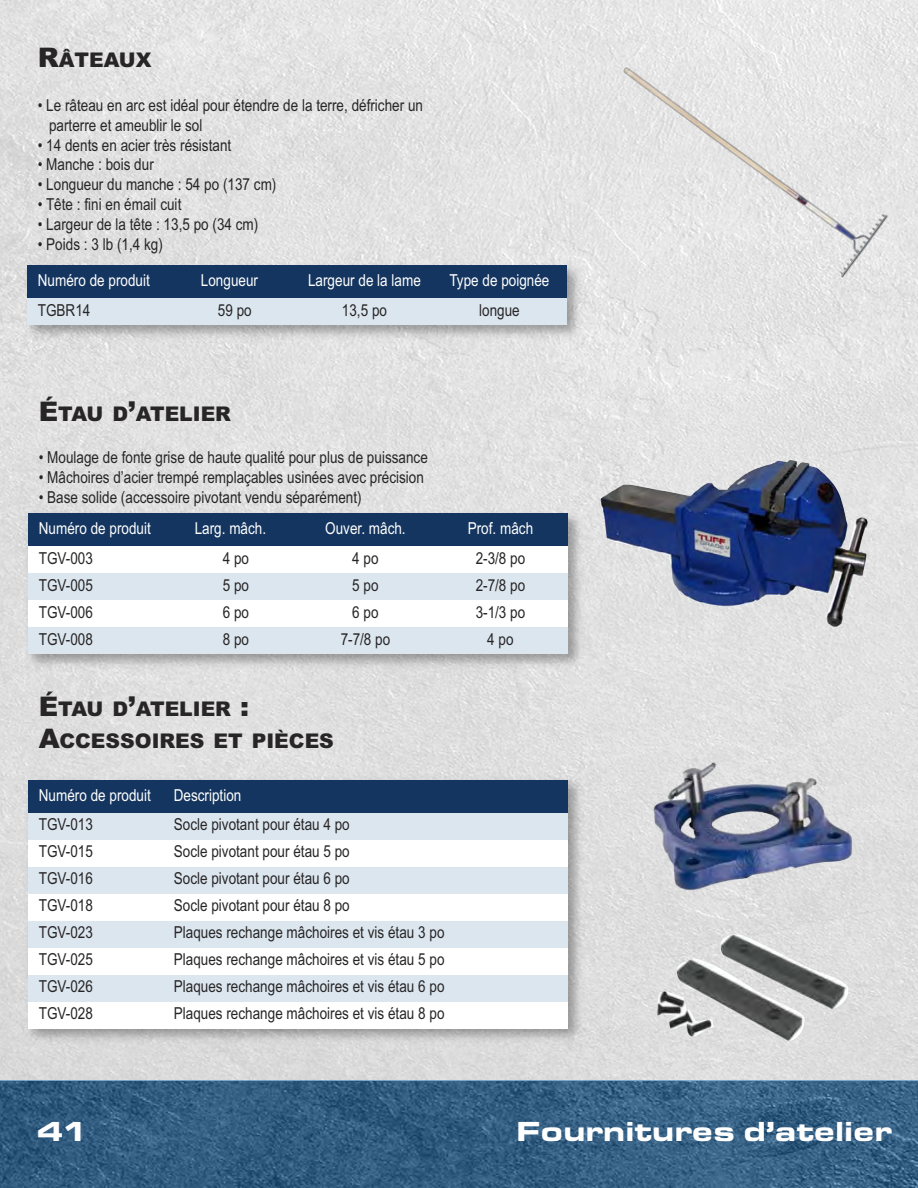
<style>
.page{position:relative;width:918px;height:1188px;background:#fff}
.page>*{position:absolute;margin:0;border:0;box-sizing:border-box;transform-origin:0 0}
.t1{font:700 expanded 27px "Eurostile BQ";color:#fff}
.t2{font:900 20.25px "Arial";color:#272526}
.t3{font:16.5px "Arial Narrow";color:#272526}
.t4{font:16.5px "Arial Narrow";color:#fff}
.s1{font-size:27px}
</style>
<div class="page">
<div style="left:0;top:0;width:918px;height:1080px;background:#e1e1e1"></div>
<div style="left:0;top:1080px;width:918px;height:108px;background:#1d74bb;opacity:.5"></div>
<img style="left:600px;top:458px;width:269px;height:171px">
<img style="left:623px;top:749px;width:247px;height:158px">
<img style="left:657px;top:933px;width:193px;height:109px">
<img style="left:611px;top:68px;width:283px;height:215px">
<img style="left:21px;top:259px;width:565px;height:85px">
<div style="left:27px;top:265px;width:135px;height:33px;background:#14355f"></div>
<div style="left:162px;top:265px;width:135px;height:33px;background:#14355f"></div>
<div style="left:297px;top:265px;width:135px;height:33px;background:#14355f"></div>
<div style="left:432px;top:265px;width:135px;height:33px;background:#14355f"></div>
<div style="left:27px;top:298px;width:135px;height:27px;background:#dce6ef"></div>
<div style="left:162px;top:298px;width:135px;height:27px;background:#dce6ef"></div>
<div style="left:297px;top:298px;width:135px;height:27px;background:#dce6ef"></div>
<div style="left:432px;top:298px;width:135px;height:27px;background:#dce6ef"></div>
<img style="left:22px;top:507px;width:565px;height:167px">
<div style="left:28px;top:514px;width:135px;height:32px;background:#14355f"></div>
<div style="left:163px;top:514px;width:135px;height:32px;background:#14355f"></div>
<div style="left:298px;top:514px;width:135px;height:32px;background:#14355f"></div>
<div style="left:433px;top:514px;width:135px;height:32px;background:#14355f"></div>
<div style="left:28px;top:546px;width:135px;height:27px;background:#fff"></div>
<div style="left:163px;top:546px;width:135px;height:27px;background:#fff"></div>
<div style="left:298px;top:546px;width:135px;height:27px;background:#fff"></div>
<div style="left:433px;top:546px;width:135px;height:27px;background:#fff"></div>
<div style="left:28px;top:573px;width:135px;height:27px;background:#dce6ef"></div>
<div style="left:163px;top:573px;width:135px;height:27px;background:#dce6ef"></div>
<div style="left:298px;top:573px;width:135px;height:27px;background:#dce6ef"></div>
<div style="left:433px;top:573px;width:135px;height:27px;background:#dce6ef"></div>
<div style="left:28px;top:600px;width:135px;height:27px;background:#fff"></div>
<div style="left:163px;top:600px;width:135px;height:27px;background:#fff"></div>
<div style="left:298px;top:600px;width:135px;height:27px;background:#fff"></div>
<div style="left:433px;top:600px;width:135px;height:27px;background:#fff"></div>
<div style="left:28px;top:627px;width:135px;height:27px;background:#dce6ef"></div>
<div style="left:163px;top:627px;width:135px;height:27px;background:#dce6ef"></div>
<div style="left:298px;top:627px;width:135px;height:27px;background:#dce6ef"></div>
<div style="left:433px;top:627px;width:135px;height:27px;background:#dce6ef"></div>
<img style="left:22px;top:774px;width:565px;height:274px">
<div style="left:28px;top:780px;width:135px;height:33px;background:#14355f"></div>
<div style="left:163px;top:780px;width:405px;height:33px;background:#14355f"></div>
<div style="left:28px;top:813px;width:135px;height:27px;background:#dce6ef"></div>
<div style="left:163px;top:813px;width:405px;height:27px;background:#dce6ef"></div>
<div style="left:28px;top:840px;width:135px;height:27px;background:#fff"></div>
<div style="left:163px;top:840px;width:405px;height:27px;background:#fff"></div>
<div style="left:28px;top:867px;width:135px;height:27px;background:#dce6ef"></div>
<div style="left:163px;top:867px;width:405px;height:27px;background:#dce6ef"></div>
<div style="left:28px;top:894px;width:135px;height:27px;background:#fff"></div>
<div style="left:163px;top:894px;width:405px;height:27px;background:#fff"></div>
<div style="left:28px;top:921px;width:135px;height:27px;background:#dce6ef"></div>
<div style="left:163px;top:921px;width:405px;height:27px;background:#dce6ef"></div>
<div style="left:28px;top:948px;width:135px;height:27px;background:#fff"></div>
<div style="left:163px;top:948px;width:405px;height:27px;background:#fff"></div>
<div style="left:28px;top:975px;width:135px;height:27px;background:#dce6ef"></div>
<div style="left:163px;top:975px;width:405px;height:27px;background:#dce6ef"></div>
<div style="left:28px;top:1002px;width:135px;height:27px;background:#fff"></div>
<div style="left:163px;top:1002px;width:405px;height:27px;background:#fff"></div>
<p class="t2" style="left:38px;top:48px;width:115px"><span class="s1">R</span>ÂTEAUX</p>
<p class="t3" style="left:38px;top:99px;width:387px">• Le râteau en arc est idéal pour étendre de la terre, défricher un</p>
<p class="t3" style="left:49px;top:119px;width:155px">parterre et ameublir le sol</p>
<p class="t3" style="left:38px;top:139px;width:195px">• 14 dents en acier très résistant</p>
<p class="t3" style="left:38px;top:159px;width:118px">• Manche : bois dur</p>
<p class="t3" style="left:38px;top:178px;width:240px">• Longueur du manche : 54 po (137 cm)</p>
<p class="t3" style="left:38px;top:198px;width:145px">• Tête : fini en émail cuit</p>
<p class="t3" style="left:38px;top:218px;width:222px">• Largeur de la tête : 13,5 po (34 cm)</p>
<p class="t3" style="left:38px;top:238px;width:127px">• Poids : 3 lb (1,4 kg)</p>
<p class="t4" style="left:38px;top:274px;width:114px">Numéro de produit</p>
<p class="t4" style="left:201px;top:274px;width:59px">Longueur</p>
<p class="t4" style="left:308px;top:274px;width:114px">Largeur de la lame</p>
<p class="t4" style="left:449px;top:274px;width:102px">Type de poignée</p>
<p class="t3" style="left:38px;top:304px;width:54px">TGBR14</p>
<p class="t3" style="left:218px;top:304px;width:35px">59 po</p>
<p class="t3" style="left:342px;top:304px;width:47px">13,5 po</p>
<p class="t3" style="left:479px;top:304px;width:42px">longue</p>
<p class="t2" style="left:39px;top:402px;width:194px"><span class="s1">É</span>TAU D<span class="s1">’</span>ATELIER</p>
<p class="t3" style="left:39px;top:451px;width:391px">• Moulage de fonte grise de haute qualité pour plus de puissance</p>
<p class="t3" style="left:39px;top:471px;width:387px">• Mâchoires d’acier trempé remplaçables usinées avec précision</p>
<p class="t3" style="left:39px;top:491px;width:324px">• Base solide (accessoire pivotant vendu séparément)</p>
<p class="t4" style="left:39px;top:522px;width:114px">Numéro de produit</p>
<p class="t4" style="left:195px;top:522px;width:73px">Larg. mâch.</p>
<p class="t4" style="left:325px;top:522px;width:82px">Ouver. mâch.</p>
<p class="t4" style="left:468px;top:522px;width:67px">Prof. mâch</p>
<p class="t3" style="left:39px;top:552px;width:56px">TGV-003</p>
<p class="t3" style="left:223px;top:552px;width:28px">4 po</p>
<p class="t3" style="left:352px;top:552px;width:28px">4 po</p>
<p class="t3" style="left:476px;top:552px;width:51px">2-3/8 po</p>
<p class="t3" style="left:39px;top:579px;width:56px">TGV-005</p>
<p class="t3" style="left:223px;top:579px;width:28px">5 po</p>
<p class="t3" style="left:352px;top:579px;width:28px">5 po</p>
<p class="t3" style="left:476px;top:579px;width:51px">2-7/8 po</p>
<p class="t3" style="left:39px;top:606px;width:56px">TGV-006</p>
<p class="t3" style="left:223px;top:606px;width:28px">6 po</p>
<p class="t3" style="left:352px;top:606px;width:28px">6 po</p>
<p class="t3" style="left:476px;top:606px;width:51px">3-1/3 po</p>
<p class="t3" style="left:39px;top:633px;width:56px">TGV-008</p>
<p class="t3" style="left:223px;top:633px;width:28px">8 po</p>
<p class="t3" style="left:341px;top:633px;width:51px">7-7/8 po</p>
<p class="t3" style="left:487px;top:633px;width:28px">4 po</p>
<p class="t2" style="left:39px;top:697px;width:212px"><span class="s1">É</span>TAU D<span class="s1">’</span>ATELIER <span class="s1">:</span></p>
<p class="t2" style="left:39px;top:729px;width:297px"><span class="s1">A</span>CCESSOIRES ET PIÈCES</p>
<p class="t4" style="left:39px;top:789px;width:114px">Numéro de produit</p>
<p class="t4" style="left:174px;top:789px;width:69px">Description</p>
<p class="t3" style="left:39px;top:818px;width:56px">TGV-013</p>
<p class="t3" style="left:174px;top:818px;width:178px">Socle pivotant pour étau 4 po</p>
<p class="t3" style="left:39px;top:845px;width:56px">TGV-015</p>
<p class="t3" style="left:174px;top:845px;width:178px">Socle pivotant pour étau 5 po</p>
<p class="t3" style="left:39px;top:872px;width:56px">TGV-016</p>
<p class="t3" style="left:174px;top:872px;width:178px">Socle pivotant pour étau 6 po</p>
<p class="t3" style="left:39px;top:899px;width:56px">TGV-018</p>
<p class="t3" style="left:174px;top:899px;width:178px">Socle pivotant pour étau 8 po</p>
<p class="t3" style="left:39px;top:926px;width:56px">TGV-023</p>
<p class="t3" style="left:174px;top:926px;width:272px">Plaques rechange mâchoires et vis étau 3 po</p>
<p class="t3" style="left:39px;top:953px;width:56px">TGV-025</p>
<p class="t3" style="left:174px;top:953px;width:272px">Plaques rechange mâchoires et vis étau 5 po</p>
<p class="t3" style="left:39px;top:980px;width:56px">TGV-026</p>
<p class="t3" style="left:174px;top:980px;width:272px">Plaques rechange mâchoires et vis étau 6 po</p>
<p class="t3" style="left:39px;top:1007px;width:56px">TGV-028</p>
<p class="t3" style="left:174px;top:1007px;width:272px">Plaques rechange mâchoires et vis étau 8 po</p>
<p class="t1" style="left:37px;top:1122px;width:53px">41</p>
<p class="t1" style="left:517px;top:1122px;width:377px">Fournitures d’atelier</p>
</div>
